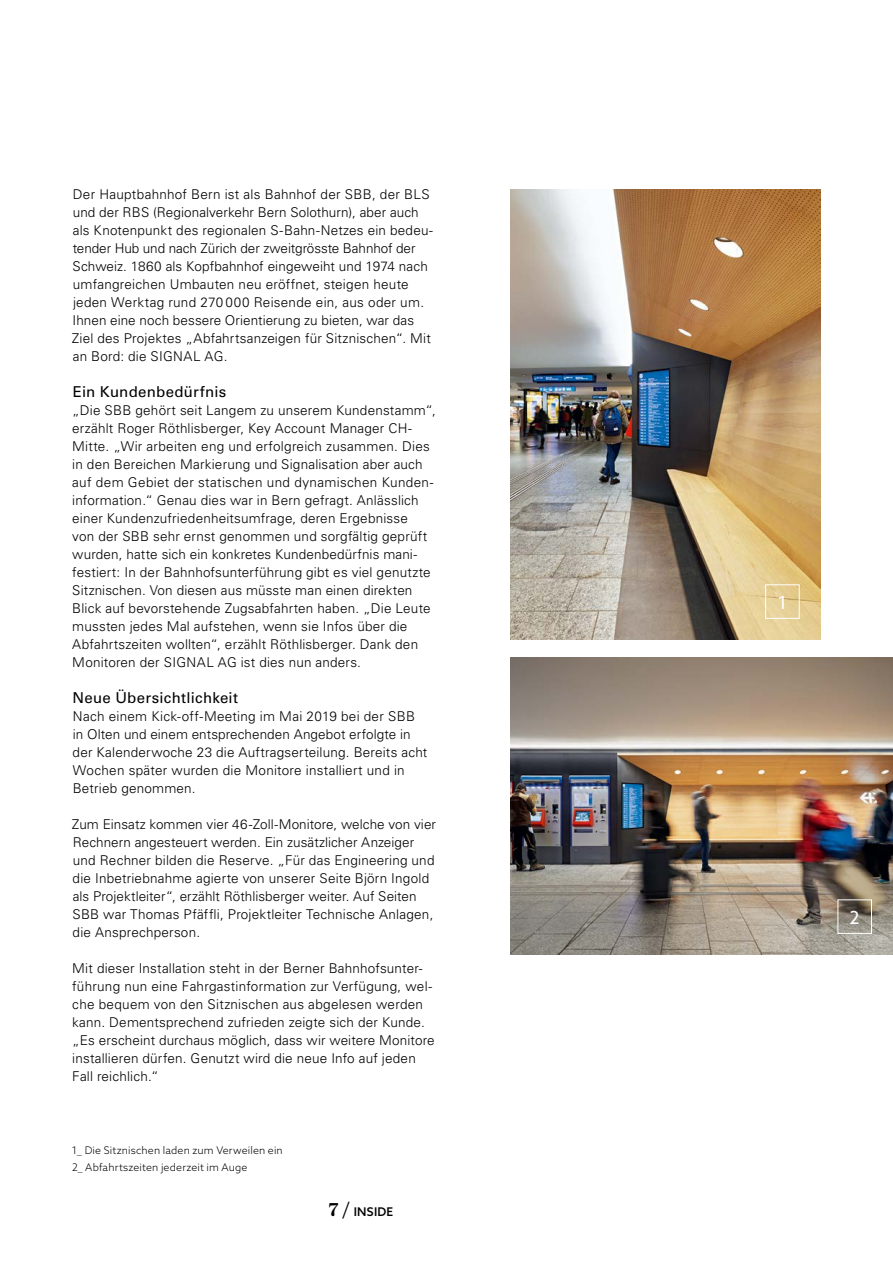
<style>
.page{position:relative;width:893px;height:1263px;background:#fff}
.page>*{position:absolute;margin:0;border:0;box-sizing:border-box;transform-origin:0 0}
.t1{font:18px "Azo Sans";color:#fff}
.t2{font:15px "Univers LT Std";letter-spacing:.015em;color:#000}
.t3{font:300 13.5px/18px "Univers LT Std";letter-spacing:.015em;color:#000}
.t4{font:500 12px "Azo Sans";letter-spacing:.02em;color:#000}
.t5{font:300 10.5px/16.8px "Azo Sans";letter-spacing:.015em;color:#000}
.s1{font-family:"Farnham Headline";font-size:19.5px}
</style>
<div class="page">
<img style="left:511px;top:658px;width:382px;height:297px">
<img style="left:511px;top:190px;width:310px;height:450px">
<div style="left:765px;top:585px;width:34px;height:34px;border:1px solid #fff"></div>
<div style="left:838px;top:900px;width:34px;height:34px;border:1px solid #fff"></div>
<p class="t3" style="left:72px;top:185px;width:363px">Der Hauptbahnhof Bern ist als Bahnhof der SBB, der BLS und der RBS (Regionalverkehr Bern Solothurn), aber auch als Knotenpunkt des regionalen S-Bahn-Netzes ein bedeu&shy;tender Hub und nach Zürich der zweitgrösste Bahnhof der Schweiz. 1860 als Kopfbahnhof eingeweiht und 1974 nach umfangreichen Umbauten neu eröffnet, steigen heute jeden Werktag rund 270 000 Reisende ein, aus oder um.<br>Ihnen eine noch bessere Orientierung zu bieten, war das Ziel des Projektes „Abfahrtsanzeigen für Sitznischen“. Mit an Bord: die SIGNAL AG.</p>
<p class="t2" style="left:73px;top:383px;width:155px">Ein Kundenbedürfnis</p>
<p class="t3" style="left:72px;top:401px;width:365px">„Die SBB gehört seit Langem zu unserem Kundenstamm“, erzählt Roger Röthlisberger, Key Account Manager CH-Mitte. „Wir arbeiten eng und erfolgreich zusammen. Dies in den Bereichen Markierung und Signalisation aber auch auf dem Gebiet der statischen und dynamischen Kunden&shy;information.“ Genau dies war in Bern gefragt. Anlässlich einer Kundenzufriedenheitsumfrage, deren Ergebnisse<br>von der SBB sehr ernst genommen und sorgfältig geprüft wurden, hatte sich ein konkretes Kundenbedürfnis mani&shy;festiert: In der Bahnhofsunterführung gibt es viel genutzte Sitznischen. Von diesen aus müsste man einen direkten Blick auf bevorstehende Zugsabfahrten haben. „Die Leute mussten jedes Mal aufstehen, wenn sie Infos über die Abfahrtszeiten wollten“, erzählt Röthlisberger. Dank den Monitoren der SIGNAL AG ist dies nun anders.</p>
<p class="t2" style="left:73px;top:689px;width:167px">Neue Übersichtlichkeit</p>
<p class="t3" style="left:73px;top:707px;width:356px">Nach einem Kick-off-Meeting im Mai 2019 bei der SBB in Olten und einem entsprechenden Angebot erfolgte in der Kalenderwoche 23 die Auftragserteilung. Bereits acht Wochen später wurden die Monitore installiert und in Betrieb genommen.</p>
<p class="t3" style="left:72px;top:815px;width:366px">Zum Einsatz kommen vier 46-Zoll-Monitore, welche von vier Rechnern angesteuert werden. Ein zusätzlicher Anzeiger und Rechner bilden die Reserve. „Für das Engineering und die Inbetriebnahme agierte von unserer Seite Björn Ingold als Projektleiter“, erzählt Röthlisberger weiter. Auf Seiten SBB war Thomas Pfäffli, Projektleiter Technische Anlagen, die Ansprechperson.</p>
<p class="t3" style="left:72px;top:959px;width:364px">Mit dieser Installation steht in der Berner Bahnhofsunter&shy;führung nun eine Fahrgastinformation zur Verfügung, wel&shy;che bequem von den Sitznischen aus abgelesen werden kann. Dementsprechend zufrieden zeigte sich der Kunde. „Es erscheint durchaus möglich, dass wir weitere Monitore installieren dürfen. Genutzt wird die neue Info auf jeden Fall reichlich.“</p>
<p class="t5" style="left:72px;top:1142px;width:212px">1_ Die Sitznischen laden zum Verweilen ein<br>2_ Abfahrtszeiten jederzeit im Auge</p>
<p class="t4" style="left:329px;top:1204px;width:66px"><span class="s1">7 /</span> INSIDE</p>
<h1 class="t1" style="left:778px;top:590px;width:11px">1</h1>
<h1 class="t1" style="left:849px;top:905px;width:12px">2</h1>
</div>
